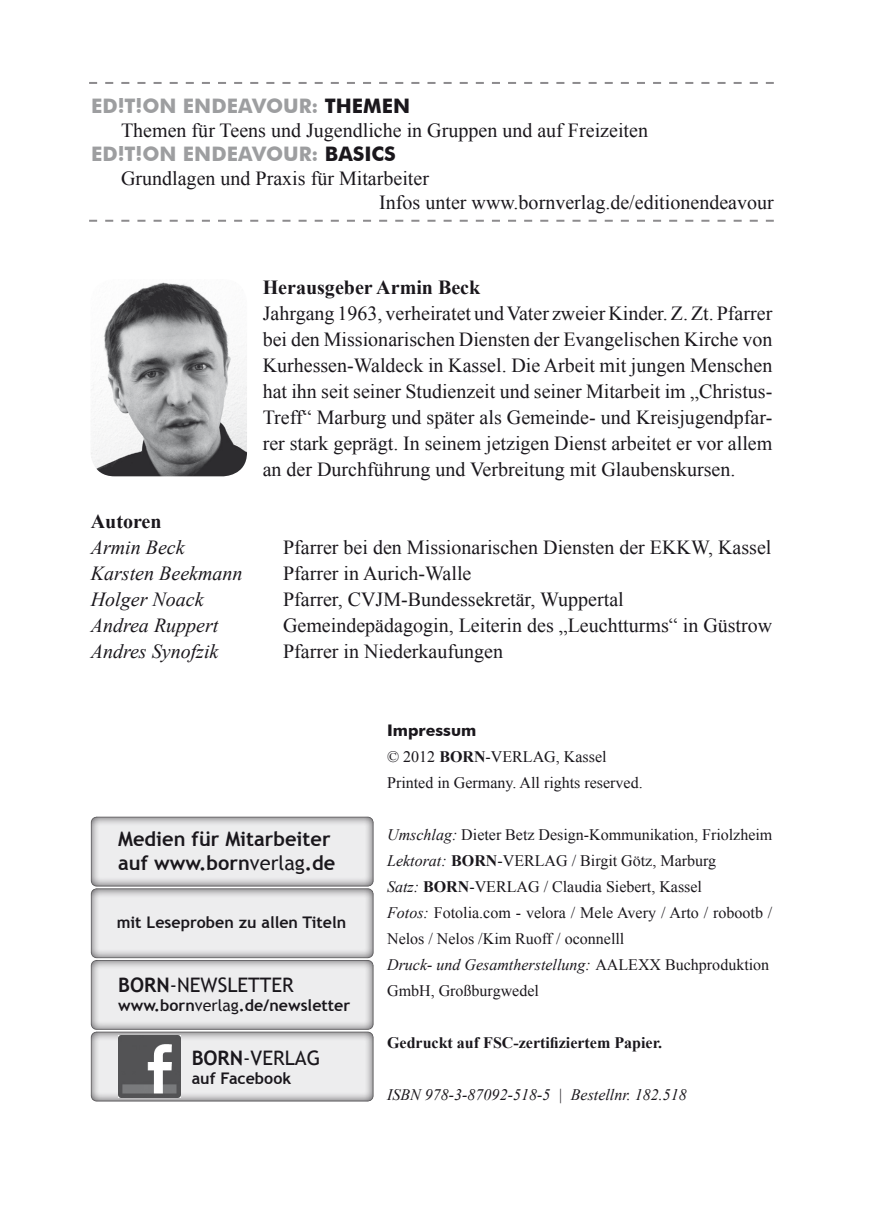
<style>
.page{position:relative;width:874px;height:1225px;background:#fff}
.page>*{position:absolute;margin:0;border:0;box-sizing:border-box;transform-origin:0 0}
.t1{font:20px/26px "Times New Roman";color:#1a171c;text-align:justify}
.t2{font:italic 20px "Times New Roman";color:#1a171c}
.t3{font:700 20px/24px "Trebuchet MS";color:#1a171c}
.t4{font:700 20px "Futura BT";color:#9d9ea0}
.t5{font:700 20px "Times New Roman";color:#1a171c}
.t6{font:20px "Trebuchet MS";color:#1a171c}
.t7{font:700 20px "Futura BT";color:#1a171c}
.t8{font:16px/26px "Times New Roman";color:#1a171c}
.t9{font:700 16px "Trebuchet MS";color:#1a171c}
.t10{font:italic 16px "Times New Roman";color:#1a171c}
.t11{font:700 16px "Times New Roman";color:#1a171c}
.t12{font:700 16px "Futura BT";color:#1a171c}
.s1{color:#9d9ea0}
.s2{font-weight:400}
.s3{font-weight:700}
.s4{font-style:italic}
</style>
<div class="page">
<div style="left:89px;top:1029px;width:284px;height:74px;background:#1a171c;opacity:.94"></div>
<svg style="left:91px;top:889px;width:282px;height:212px;background:#d9d9da"></svg>
<div style="left:89px;top:815px;width:284px;height:74px;background:#1a171c;opacity:.94"></div>
<img style="left:91px;top:282px;width:156px;height:194px">
<svg style="left:89px;top:220px;width:684px;height:2px"></svg>
<svg style="left:89px;top:82px;width:684px;height:2px"></svg>
<p class="t4" style="left:91px;top:93px;width:119px">ED!T!ON ENDEAVOUR</p>
<p class="t7" style="left:311px;top:93px;width:100px"><span class="s1">:</span> THEMEN</p>
<p class="t1" style="left:121px;top:117px;width:528px">Themen für Teens und Jugendliche in Gruppen und auf Freizeiten</p>
<p class="t4" style="left:91px;top:141px;width:119px">ED!T!ON ENDEAVOUR</p>
<p class="t7" style="left:311px;top:141px;width:86px"><span class="s1">:</span> BASICS</p>
<p class="t1" style="left:379px;top:166px;width:396px;line-height:24px;text-indent:-258px">Grundlagen und Praxis für Mitarbeiter<br>Infos unter www.bornverlag.de/editionendeavour</p>
<p class="t5" style="left:262px;top:273px;width:219px">Herausgeber Armin Beck</p>
<p class="t1" style="left:262px;top:300px;width:511px">Jahrgang 1963, verheiratet und Vater zweier Kinder. Z. Zt. Pfarrer bei den Missionarischen Diensten der Evangelischen Kirche von Kurhessen-Waldeck in Kassel. Die Arbeit mit jungen Menschen hat ihn seit seiner Studienzeit und seiner Mitarbeit im „Christus-Treff“ Marburg und später als Gemeinde- und Kreisjugendpfar&shy;rer stark geprägt. In seinem jetzigen Dienst arbeitet er vor allem an der Durchführung und Verbreitung mit Glaubenskursen.</p>
<p class="t5" style="left:91px;top:507px;width:72px">Autoren</p>
<p class="t2" style="left:91px;top:534px;width:95px">Armin Beck</p>
<p class="t1" style="left:283px;top:534px;width:490px">Pfarrer bei den Missionarischen Diensten der EKKW, Kassel</p>
<p class="t2" style="left:91px;top:560px;width:153px">Karsten Beekmann</p>
<p class="t1" style="left:283px;top:560px;width:190px">Pfarrer in Aurich-Walle</p>
<p class="t2" style="left:91px;top:586px;width:114px">Holger Noack</p>
<p class="t1" style="left:283px;top:586px;width:342px">Pfarrer, CVJM-Bundessekretär, Wuppertal</p>
<p class="t2" style="left:91px;top:612px;width:129px">Andrea Ruppert</p>
<p class="t1" style="left:283px;top:612px;width:490px">Gemeindepädagogin, Leiterin des „Leuchtturms“ in Güstrow</p>
<p class="t2" style="left:91px;top:638px;width:129px">Andres Synofzik</p>
<p class="t1" style="left:283px;top:638px;width:221px">Pfarrer in Niederkaufungen</p>
<p class="t3" style="left:118px;top:826px;width:218px">Medien für Mitarbeiter auf www.born<span class="s2">verlag</span>.de</p>
<p class="t9" style="left:117px;top:912px;width:231px">mit Leseproben zu allen Titeln</p>
<p class="t6" style="left:118px;top:972px;width:177px"><span class="s3">BORN</span>-NEWSLETTER</p>
<p class="t9" style="left:118px;top:995px;width:233px">www.born<span class="s2">verlag</span>.de/newsletter</p>
<p class="t6" style="left:191px;top:1046px;width:130px"><span class="s3">BORN</span>-VERLAG</p>
<p class="t9" style="left:191px;top:1068px;width:101px">auf Facebook</p>
<p class="t12" style="left:387px;top:721px;width:91px">IMPRESSUM</p>
<p class="t8" style="left:387px;top:743px;width:257px">© 2012 <span class="s3">BORN</span>-VERLAG, Kassel<br>Printed in Germany. All rights reserved.</p>
<p class="t8" style="left:387px;top:821px;width:386px"><span class="s4">Umschlag:</span> Dieter Betz Design-Kommunikation, Friolzheim <span class="s4">Lektorat:</span> <span class="s3">BORN</span>-VERLAG / Birgit Götz, Marburg<br><span class="s4">Satz:</span> <span class="s3">BORN</span>-VERLAG / Claudia Siebert, Kassel<br><span class="s4">Fotos:</span> Fotolia.com - velora / Mele Avery / Arto / robootb / Nelos / Nelos /Kim Ruoff / oconnelll<br><span class="s4">Druck- und Gesamtherstellung:</span> AALEXX Buchproduktion GmbH, Großburgwedel</p>
<p class="t11" style="left:387px;top:1032px;width:276px">Gedruckt auf FSC-zertifiziertem Papier.</p>
<p class="t10" style="left:387px;top:1084px;width:301px">ISBN 978-3-87092-518-5 | Bestellnr. 182.518</p>
</div>
